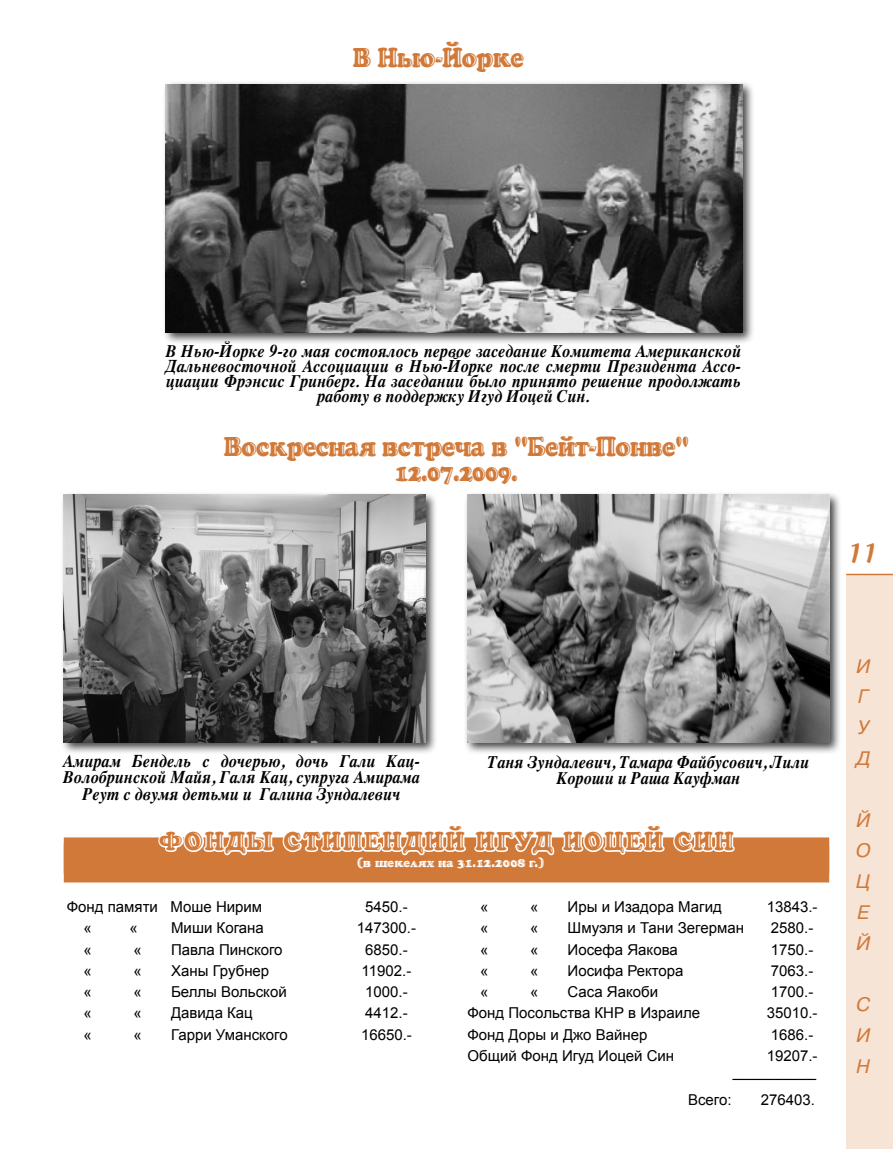
<style>
.page{position:relative;width:893px;height:1149px;background:#fff}
.page>*{position:absolute;margin:0;border:0;box-sizing:border-box;transform-origin:0 0}
.t1{font:900 27px "Cooper Hilite CY";letter-spacing:-.03em;color:#d17938;scale:.9 1}
.t2{font:27px "Cascade Script";color:#d17938}
.t3{font:900 25.5px "Cooper Hilite CY";letter-spacing:.075em;color:#d17938;scale:.9 1}
.t4{font:900 24px "Cooper Hilite CY";letter-spacing:-.03em;color:#d17938;scale:.9 1}
.t5{font:italic 19.5px/30.8px "Pragmatica C";color:#d17938;text-align:justify}
.t6{font:italic 700 18px/15px "Times";color:#000;text-align:center;scale:.9 1}
.t7{font:15px/15.9px "Arial";color:#000;text-align:right}
.t8{font:900 12px "Cooper Hilite CY";color:#fff}
</style>
<div class="page">
<div style="left:846px;top:574px;width:47px;height:574px;background:#f6e4d7"></div>
<hr style="left:846px;top:573px;width:47px;height:2px;background:#d17938">
<div style="left:64px;top:837px;width:765px;height:45px;background:#d17938"></div>
<svg style="left:156px;top:837px;width:581px;height:46px"></svg>
<div style="left:162px;top:80px;width:599px;height:271px;background:#000;opacity:.75"></div>
<img style="left:166px;top:84px;width:576px;height:249px">
<div style="left:60px;top:490px;width:384px;height:270px;background:#000;opacity:.75"></div>
<img style="left:64px;top:494px;width:361px;height:247px">
<div style="left:463px;top:490px;width:385px;height:270px;background:#000;opacity:.75"></div>
<img style="left:467px;top:494px;width:362px;height:247px">
<h1 class="t1" style="left:353px;top:42px;width:192px">В Нью-Йорке</h1>
<p class="t6" style="left:166px;top:342px;width:641px">В Нью-Йорке 9-го мая состоялось первое заседание Комитета Американской Дальневосточной Ассоциации в Нью-Йорке после смерти Президента Ассо&shy;циации Фрэнсис Гринберг. На заседании было принято решение продолжать работу в поддержку Игуд Иоцей Син.</p>
<h1 class="t1" style="left:224px;top:430px;width:519px">Воскресная встреча в "Бейт-Понве"</h1>
<h3 class="t4" style="left:395px;top:458px;width:138px">12.07.2009.</h3>
<h1 class="t2" style="left:846px;top:537px;width:32px">11</h1>
<p class="t6" style="left:63px;top:750px;width:398px;line-height:16.5px">Амирам Бендель с дочерью, дочь Гали Кац-<br>Волобринской Майя, Галя Кац, супруга Амирама<br>Реут с двумя детьми и Галина Зундалевич</p>
<p class="t6" style="left:488px;top:751px;width:359px;line-height:16.5px">Таня Зундалевич, Тамара Файбусович, Лили<br>Короши и Раша Кауфман</p>
<h2 class="t3" style="left:159px;top:825px;width:640px">ФОНДЫ СТИПЕНДИЙ ИГУД ИОЦЕЙ СИН</h2>
<p class="t8" style="left:357px;top:855px;width:189px">(в шекелях на 31.12.2008 г.)</p>
<p class="t7" style="left:480px;top:898px;width:10px">«</p>
<p class="t7" style="left:530px;top:898px;width:10px">«</p>
<p class="t7" style="left:568px;top:898px;width:156px">Иры и Изадора Магид</p>
<p class="t7" style="left:767px;top:898px;width:52px">13843.-</p>
<p class="t7" style="left:480px;top:919px;width:10px">«</p>
<p class="t7" style="left:530px;top:919px;width:10px">«</p>
<p class="t7" style="left:568px;top:919px;width:178px">Шмуэля и Тани Зегерман</p>
<p class="t7" style="left:771px;top:919px;width:44px">2580.-</p>
<p class="t7" style="left:480px;top:940px;width:10px">«</p>
<p class="t7" style="left:530px;top:940px;width:10px">«</p>
<p class="t7" style="left:568px;top:940px;width:112px">Иосефа Яакова</p>
<p class="t7" style="left:771px;top:940px;width:44px">1750.-</p>
<p class="t7" style="left:480px;top:962px;width:10px">«</p>
<p class="t7" style="left:530px;top:962px;width:10px">«</p>
<p class="t7" style="left:568px;top:962px;width:117px">Иосифа Ректора</p>
<p class="t7" style="left:771px;top:962px;width:44px">7063.-</p>
<p class="t7" style="left:480px;top:983px;width:10px">«</p>
<p class="t7" style="left:530px;top:983px;width:10px">«</p>
<p class="t7" style="left:568px;top:983px;width:92px">Саса Яакоби</p>
<p class="t7" style="left:771px;top:983px;width:44px">1700.-</p>
<p class="t7" style="left:468px;top:1004px;width:234px">Фонд Посольства КНР в Израиле</p>
<p class="t7" style="left:767px;top:1004px;width:52px">35010.-</p>
<p class="t7" style="left:468px;top:1026px;width:181px">Фонд Доры и Джо Вайнер</p>
<p class="t7" style="left:771px;top:1026px;width:44px">1686.-</p>
<p class="t7" style="left:468px;top:1047px;width:208px">Общий Фонд Игуд Иоцей Син</p>
<p class="t7" style="left:733px;top:1047px;width:86px">19207.- __________</p>
<p class="t7" style="left:688px;top:1091px;width:45px">Всего:</p>
<p class="t7" style="left:761px;top:1091px;width:56px">276403.</p>
<p class="t7" style="left:67px;top:898px;width:197px">Фонд памяти Моше Нирим</p>
<p class="t7" style="left:365px;top:898px;width:44px">5450.-</p>
<p class="t7" style="left:84px;top:919px;width:10px">«</p>
<p class="t7" style="left:129px;top:919px;width:10px">«</p>
<p class="t7" style="left:171px;top:919px;width:94px">Миши Когана</p>
<p class="t7" style="left:357px;top:919px;width:61px">147300.-</p>
<p class="t7" style="left:84px;top:940px;width:10px">«</p>
<p class="t7" style="left:134px;top:940px;width:10px">«</p>
<p class="t7" style="left:171px;top:940px;width:113px">Павла Пинского</p>
<p class="t7" style="left:365px;top:940px;width:44px">6850.-</p>
<p class="t7" style="left:84px;top:962px;width:10px">«</p>
<p class="t7" style="left:134px;top:962px;width:10px">«</p>
<p class="t7" style="left:171px;top:962px;width:100px">Ханы Грубнер</p>
<p class="t7" style="left:362px;top:962px;width:51px">11902.-</p>
<p class="t7" style="left:84px;top:983px;width:10px">«</p>
<p class="t7" style="left:134px;top:983px;width:10px">«</p>
<p class="t7" style="left:171px;top:983px;width:117px">Беллы Вольской</p>
<p class="t7" style="left:365px;top:983px;width:44px">1000.-</p>
<p class="t7" style="left:84px;top:1004px;width:10px">«</p>
<p class="t7" style="left:134px;top:1004px;width:10px">«</p>
<p class="t7" style="left:171px;top:1004px;width:83px">Давида Кац</p>
<p class="t7" style="left:365px;top:1004px;width:44px">4412.-</p>
<p class="t7" style="left:84px;top:1025px;width:10px">«</p>
<p class="t7" style="left:134px;top:1025px;width:10px">«</p>
<p class="t7" style="left:171px;top:1025px;width:118px">Гарри Уманского</p>
<p class="t7" style="left:361px;top:1025px;width:52px">16650.-</p>
<p class="t5" style="left:856px;top:650px;width:16px">И Г У Д</p>
<p class="t5" style="left:856px;top:804px;width:16px">Й O Ц Е Й</p>
<p class="t5" style="left:856px;top:988px;width:16px">С И Н</p>
</div>
